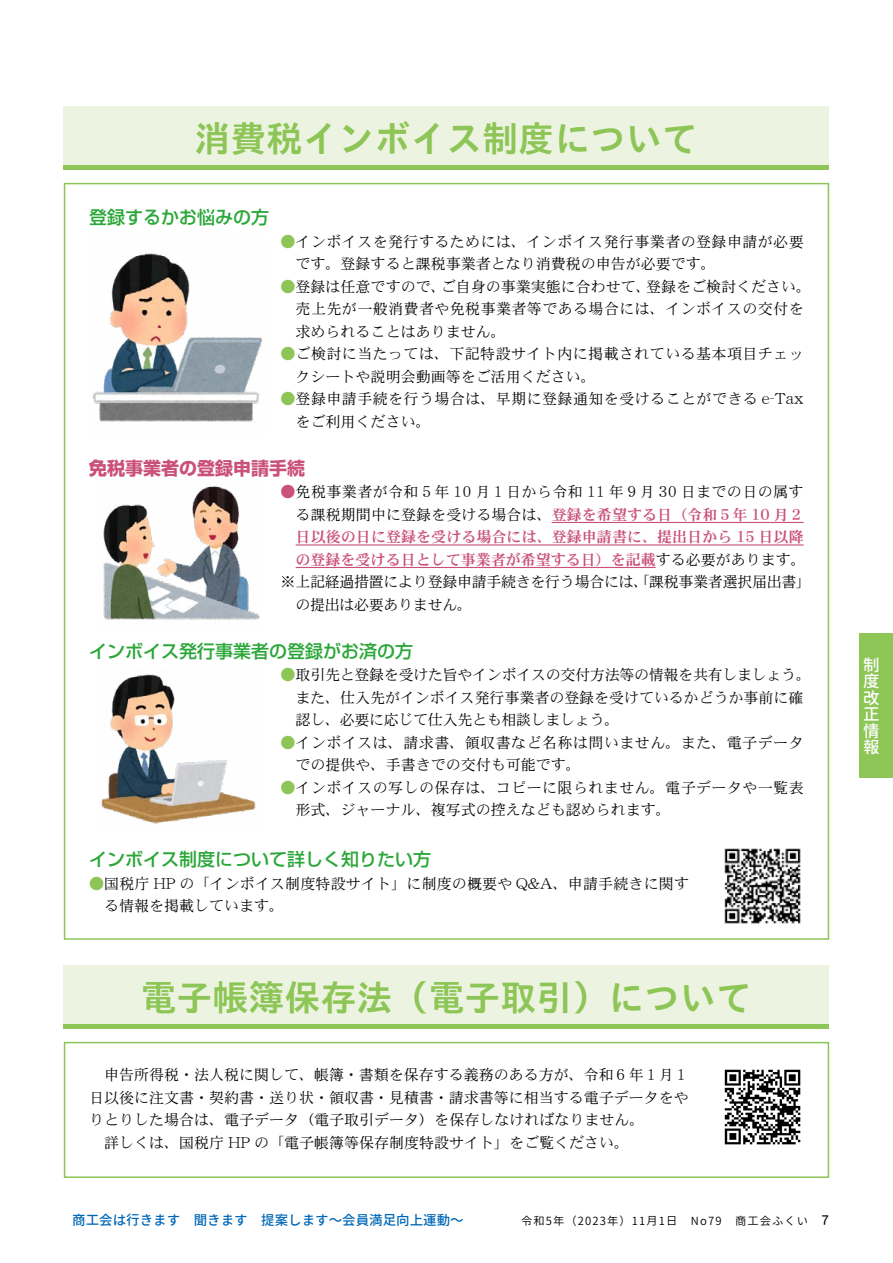
<style>
.page{position:relative;width:893px;height:1263px;background:#fff}
.page>*{position:absolute;margin:0;border:0;box-sizing:border-box;transform-origin:0 0}
.t1{font:36px "TB Go Std B";color:#8dc556}
.t2{font:500 18px "Shin Go Pro";color:#2aa738}
.t3{font:700 18px "Shin Go Pro";color:#ca5178}
.t4{font:500 16.5px/16.5px "Gen Jyuu Gothic L";color:#fff;text-align:justify}
.t5{font:15px/22.5px "DFHS Mincho W3 MP RKSJ H";letter-spacing:.03em;color:#000}
.t6{font:15px/22.5px "DFHS Mincho W3 MP RKSJ H";color:#000}
.t7{font:15px/22.5px "DFHS Mincho W3 MP RKSJ H";letter-spacing:-.02em;color:#000}
.t8{font:15px/22.5px "DFHS Mincho W7 MP RKSJ H";letter-spacing:.005em;color:#ca5178}
.t9{font:500 13.5px "Gen Jyuu Gothic L";color:#0068b7}
.t10{font:11.25px "Gen Jyuu Gothic L";letter-spacing:.1em;color:#000}
.s1{color:#8dc556}
.s2{color:#ca5178}
.s3{font-family:"DFHS Mincho W7 MP RKSJ H";color:#ca5178}
.s4{font-family:"DFHS Mincho W3 MP RKSJ H";color:#000}
.s5{font-family:"DFHS Gothic W5 MP RKSJ H";font-size:13.5px}
</style>
<div class="page">
<hr style="left:552px;top:522px;width:252px;height:1px;background:#ca5178">
<hr style="left:296px;top:544px;width:508px;height:1px;background:#ca5178">
<hr style="left:296px;top:567px;width:360px;height:1px;background:#ca5178">
<div style="left:64px;top:1042px;width:765px;height:136px;border:2px solid #8dc556"></div>
<div style="left:64px;top:965px;width:765px;height:64px;background:#ecf4e1"></div>
<hr style="left:64px;top:1025px;width:765px;height:4px;background:#8dc556">
<div style="left:859px;top:634px;width:34px;height:144px;background:#8dc556"></div>
<div style="left:64px;top:106px;width:765px;height:64px;background:#ecf4e1"></div>
<hr style="left:64px;top:166px;width:765px;height:4px;background:#8dc556">
<img style="left:724px;top:848px;width:77px;height:76px">
<img style="left:724px;top:1069px;width:77px;height:76px">
<img style="left:92px;top:253px;width:170px;height:169px">
<img style="left:103px;top:486px;width:157px;height:134px">
<img style="left:101px;top:674px;width:155px;height:150px">
<h1 class="t1" style="left:194px;top:108px;width:505px">消費税インボイス制度について</h1>
<p class="t2" style="left:89px;top:203px;width:182px">登録するかお悩みの方</p>
<p class="t5" style="left:296px;top:230px;width:510px;text-indent:-15px"><span class="s1">●</span>インボイスを発行するためには、インボイス発行事業者の登録申請が必要です。登録すると課税事業者となり消費税の申告が必要です。</p>
<p class="t6" style="left:296px;top:275px;width:517px;text-indent:-15px"><span class="s1">●</span>登録は任意ですので、ご自身の事業実態に合わせて、登録をご検討ください。売上先が一般消費者や免税事業者等である場合には、インボイスの交付を求められることはありません。</p>
<p class="t5" style="left:296px;top:343px;width:510px;text-indent:-15px"><span class="s1">●</span>ご検討に当たっては、下記特設サイト内に掲載されている基本項目チェックシートや説明会動画等をご活用ください。</p>
<p class="t5" style="left:296px;top:388px;width:510px;text-indent:-15px"><span class="s1">●</span>登録申請手続を行う場合は、早期に登録通知を受けることができる e-Taxをご利用ください。</p>
<p class="t3" style="left:89px;top:454px;width:218px">免税事業者の登録申請手続</p>
<p class="t5" style="left:281px;top:481px;width:524px;text-align:right"><span class="s2">●</span>免税事業者が令和５年 10 月１日から令和 11 年９月 30 日までの日の属する課税期間中に登録を受ける場合は、<span class="s3">登録を希望する日（令和５年 10 月２</span></p>
<p class="t8" style="left:296px;top:526px;width:512px">日以後の日に登録を受ける場合には、登録申請書に、提出日から 15 日以降の登録を受ける日として事業者が希望する日）を記載<span class="s4">する必要があります。</span></p>
<p class="t7" style="left:295px;top:571px;width:517px;text-indent:-15px">※上記経過措置により登録申請手続きを行う場合には、「課税事業者選択届出書」の提出は必要ありません。</p>
<p class="t2" style="left:89px;top:636px;width:325px">インボイス発行事業者の登録がお済の方</p>
<p class="t7" style="left:296px;top:664px;width:517px;text-indent:-15px"><span class="s1">●</span>取引先と登録を受けた旨やインボイスの交付方法等の情報を共有しましょう。また、仕入先がインボイス発行事業者の登録を受けているかどうか事前に確認し、必要に応じて仕入先とも相談しましょう。</p>
<p class="t5" style="left:296px;top:731px;width:510px;text-indent:-15px"><span class="s1">●</span>インボイスは、請求書、領収書など名称は問いません。また、電子データでの提供や、手書きでの交付も可能です。</p>
<p class="t5" style="left:296px;top:776px;width:510px;text-indent:-15px"><span class="s1">●</span>インボイスの写しの保存は、コピーに限られません。電子データや一覧表形式、ジャーナル、複写式の控えなども認められます。</p>
<p class="t2" style="left:89px;top:845px;width:343px">インボイス制度について詳しく知りたい方</p>
<p class="t6" style="left:104px;top:872px;width:586px;text-indent:-15px"><span class="s1">●</span>国税庁 HP の「インボイス制度特設サイト」に制度の概要や Q&amp;A、申請手続きに関する情報を掲載しています。</p>
<h1 class="t1" style="left:140px;top:966px;width:613px">電子帳簿保存法（電子取引）について</h1>
<p class="t6" style="left:89px;top:1063px;width:601px">　申告所得税・法人税に関して、帳簿・書類を保存する義務のある方が、令和６年１月１日以後に注文書・契約書・送り状・領収書・見積書・請求書等に相当する電子データをやりとりした場合は、電子データ（電子取引データ）を保存しなければなりません。<br>　詳しくは、国税庁 HP の「電子帳簿等保存制度特設サイト」をご覧ください。</p>
<p class="t9" style="left:72px;top:1210px;width:393px">商工会は行きます 聞きます 提案します〜会員満足向上運動〜</p>
<p class="t10" style="left:521px;top:1212px;width:310px">令和5年（2023年）11月1日 No79　商工会ふくい　<span class="s5">7</span></p>
<p class="t4" style="left:863px;top:656px;width:17px">制度改正情報</p>
</div>
